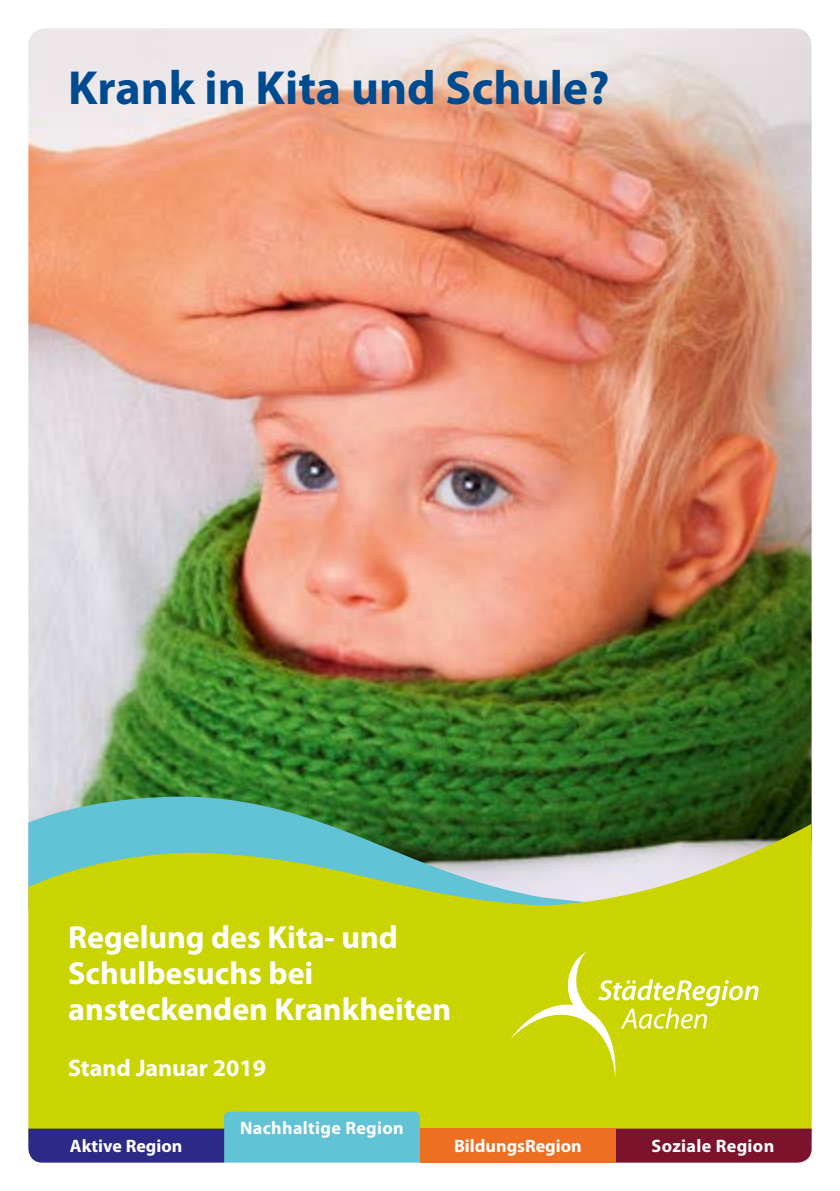
<style>
.page{position:relative;width:840px;height:1191px;background:#fff}
.page>*{position:absolute;margin:0;border:0;box-sizing:border-box;transform-origin:0 0}
.t1{font:700 48px "Myriad Pro";color:#004b8f}
.t2{font:700 32px/36px "Myriad Pro";color:#fff}
.t3{font:700 24px "Myriad Pro";color:#fff}
.t4{font:700 18px "Myriad Pro";letter-spacing:.02em;color:#fff}
.t5{font:700 18px "Myriad Pro";color:#fff}
</style>
<div class="page">
<img style="left:28px;top:28px;width:783px;height:795px">
<svg style="left:28px;top:823px;width:783px;height:338px;background:#c5cf09"></svg>
<div style="left:615px;top:1128px;width:196px;height:34px;background:#7c132c"></div>
<svg style="left:28px;top:796px;width:557px;height:109px;background:#78ae6b"></svg>
<svg style="left:509px;top:951px;width:249px;height:126px;background:#cfd81a"></svg>
<svg style="left:28px;top:1111px;width:391px;height:51px;background:#629495"></svg>
<div style="left:420px;top:1128px;width:195px;height:34px;background:#ed6f22"></div>
<h1 class="t1" style="left:68px;top:61px;width:542px">Krank in Kita und Schule?</h1>
<p class="t2" style="left:68px;top:919px;width:384px">Regelung des Kita- und<br>Schulbesuchs bei ansteckenden Krankheiten</p>
<p class="t3" style="left:68px;top:1054px;width:199px">Stand Januar 2019</p>
<p class="t4" style="left:240px;top:1118px;width:165px">Nachhaltige Region</p>
<p class="t5" style="left:70px;top:1136px;width:114px">Aktive Region</p>
<p class="t5" style="left:454px;top:1136px;width:129px">BildungsRegion</p>
<p class="t4" style="left:651px;top:1136px;width:124px">Soziale Region</p>
</div>
